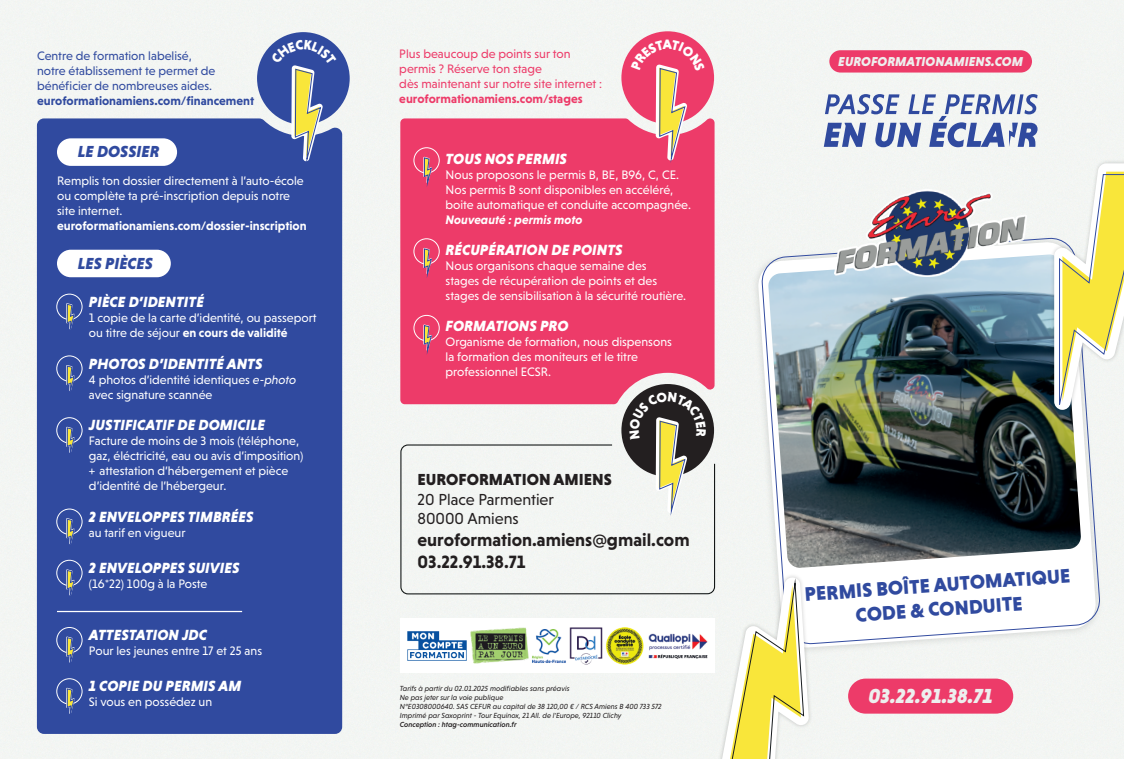
<style>
.page{position:relative;width:1124px;height:759px;background:#fff}
.page>*{position:absolute;margin:0;border:0;box-sizing:border-box;transform-origin:0 0}
.t1{font:italic 900 20.62px "Niveau Grotesk";color:#edefee}
.t2{font:900 20px/24px "Niveau Grotesk";color:#304a9f;text-align:center}
.t3{font:700 18.12px/21.8px "Niveau Grotesk";color:#231f20}
.t4{font:16.25px/19.5px "Niveau Grotesk";color:#231f20}
.t5{font:900 16.25px "Niveau Grotesk";color:#231f20}
.t6{font:italic 900 16.25px "Niveau Grotesk";color:#304a9f}
.t7{font:italic 900 15px "Niveau Grotesk";color:#fff}
.t8{font:italic 900 13.12px "Niveau Grotesk";color:#edefee}
.t9{font:12.5px/15px "Niveau Grotesk";color:#fff}
.t10{font:12.5px/15px "Niveau Grotesk";color:#304a9f}
.t11{font:12.5px/15px "Niveau Grotesk";color:#ed3b69}
.t12{font:700 12.5px "Niveau Grotesk";color:#fff}
.t13{font:700 12.5px "Niveau Grotesk";color:#304a9f}
.t14{font:700 12.5px "Niveau Grotesk";color:#ed3b69}
.t15{font:italic 700 12.5px "Niveau Grotesk";color:#fff}
.t16{font:italic 7.5px/9px "Niveau Grotesk";color:#231f20}
.t17{font:italic 500 7.5px "Niveau Grotesk";color:#231f20}
.s1{font-weight:700}
.s2{font-style:italic}
</style>
<div class="page">
<div style="left:0;top:0;width:1123px;height:758px;background:#f3f5f3"></div>
<div style="left:37px;top:118px;width:305px;height:615px;background:#304a9f"></div>
<div style="left:829px;top:50px;width:202px;height:22px;background:#ed3b69;border-radius:11px"></div>
<div style="left:747px;top:231px;width:359px;height:427px;background:#f3f5f3"></div>
<svg style="left:760px;top:237px;width:340px;height:408px"></svg>
<img style="left:767px;top:254px;width:314px;height:314px">
<img style="left:834px;top:189px;width:192px;height:87px">
<div style="left:848px;top:678px;width:165px;height:35px;background:#ed3b69;border-radius:18px"></div>
<svg style="left:823px;top:94px;width:214px;height:53px"></svg>
<div style="left:57px;top:138px;width:120px;height:28px;background:#fff;border-radius:14px"></div>
<div style="left:57px;top:249px;width:114px;height:28px;background:#fff;border-radius:14px"></div>
<div style="left:257px;top:32px;width:92px;height:93px;background:#304a9f;border-radius:50%"></div>
<div style="left:56px;top:294px;width:26px;height:25px;border:1px solid #fff;border-radius:50%"></div>
<svg style="left:66px;top:303px;width:9px;height:26px"></svg>
<div style="left:56px;top:355px;width:26px;height:26px;border:1px solid #fff;border-radius:50%"></div>
<svg style="left:66px;top:365px;width:9px;height:26px"></svg>
<div style="left:56px;top:417px;width:26px;height:26px;border:1px solid #fff;border-radius:50%"></div>
<svg style="left:66px;top:426px;width:9px;height:27px"></svg>
<div style="left:56px;top:508px;width:26px;height:26px;border:1px solid #fff;border-radius:50%"></div>
<svg style="left:66px;top:518px;width:9px;height:26px"></svg>
<div style="left:56px;top:559px;width:26px;height:26px;border:1px solid #fff;border-radius:50%"></div>
<svg style="left:66px;top:569px;width:9px;height:26px"></svg>
<div style="left:56px;top:627px;width:26px;height:25px;border:1px solid #fff;border-radius:50%"></div>
<svg style="left:66px;top:636px;width:9px;height:26px"></svg>
<div style="left:56px;top:678px;width:26px;height:26px;border:1px solid #fff;border-radius:50%"></div>
<svg style="left:66px;top:687px;width:9px;height:26px"></svg>
<hr style="left:57px;top:610px;width:185px;height:2px;background:#fff">
<img style="left:708px;top:571px;width:106px;height:187px">
<svg style="left:714px;top:577px;width:94px;height:181px"></svg>
<img style="left:1047px;top:157px;width:76px;height:259px">
<svg style="left:1053px;top:163px;width:70px;height:246px"></svg>
<div style="left:400px;top:444px;width:315px;height:150px;background:#f3f5f3"></div>
<div style="left:400px;top:118px;width:314px;height:286px;background:#ed3b69"></div>
<div style="left:621px;top:31px;width:93px;height:93px;background:#ed3b69;border-radius:50%"></div>
<div style="left:621px;top:384px;width:93px;height:92px;background:#231f20;border-radius:50%"></div>
<div style="left:400px;top:618px;width:314px;height:55px;background:#fff"></div>
<img style="left:407px;top:631px;width:60px;height:30px">
<img style="left:470px;top:627px;width:58px;height:36px">
<img style="left:569px;top:627px;width:34px;height:38px">
<img style="left:532px;top:629px;width:34px;height:34px">
<img style="left:648px;top:633px;width:60px;height:26px">
<img style="left:605px;top:627px;width:39px;height:37px">
<div style="left:413px;top:147px;width:26px;height:26px;border:1px solid #fff;border-radius:50%"></div>
<svg style="left:423px;top:157px;width:9px;height:26px"></svg>
<div style="left:413px;top:238px;width:26px;height:26px;border:1px solid #fff;border-radius:50%"></div>
<svg style="left:423px;top:248px;width:9px;height:26px"></svg>
<div style="left:413px;top:315px;width:26px;height:26px;border:1px solid #fff;border-radius:50%"></div>
<svg style="left:423px;top:324px;width:9px;height:26px"></svg>
<svg style="left:271px;top:40px;width:65px;height:121px"></svg>
<svg style="left:631px;top:39px;width:74px;height:122px"></svg>
<svg style="left:629px;top:391px;width:77px;height:122px"></svg>
<p class="t10" style="left:37px;top:48px;width:156px">Centre de formation labelisé,</p>
<p class="t10" style="left:37px;top:63px;width:180px">notre établissement te permet de bénéficier de nombreuses aides.</p>
<p class="t13" style="left:37px;top:93px;width:218px">euroformationamiens.com/financement</p>
<h3 class="t6" style="left:78px;top:142px;width:83px">LE DOSSIER</h3>
<p class="t9" style="left:57px;top:173px;width:248px">Remplis ton dossier directement à l’auto-école ou complète ta pré-inscription depuis notre site internet.</p>
<p class="t12" style="left:57px;top:218px;width:251px">euroformationamiens.com/dossier-inscription</p>
<h3 class="t6" style="left:78px;top:253px;width:77px">LES PIÈCES</h3>
<p class="t7" style="left:89px;top:293px;width:116px">PIÈCE D’IDENTITÉ</p>
<p class="t9" style="left:89px;top:310px;width:229px">1 copie de la carte d’identité, ou passeport ou titre de séjour <span class="s1">en cours de validité</span></p>
<p class="t7" style="left:89px;top:355px;width:175px">PHOTOS D’IDENTITÉ ANTS</p>
<p class="t9" style="left:89px;top:372px;width:209px">4 photos d’identité identiques <span class="s2">e-photo </span>avec signature scannée</p>
<p class="t7" style="left:89px;top:416px;width:178px">JUSTIFICATIF DE DOMICILE</p>
<p class="t9" style="left:89px;top:433px;width:216px">Facture de moins de 3 mois (téléphone, gaz, éléctricité, eau ou avis d’imposition) + attestation d’hébergement et pièce d’identité de l’hébergeur.</p>
<p class="t7" style="left:89px;top:508px;width:166px">2 ENVELOPPES TIMBRÉES</p>
<p class="t9" style="left:89px;top:525px;width:98px">au tarif en vigueur</p>
<p class="t7" style="left:89px;top:559px;width:152px">2 ENVELOPPES SUIVIES</p>
<p class="t9" style="left:89px;top:576px;width:120px">(16*22) 100g à la Poste</p>
<p class="t7" style="left:89px;top:626px;width:120px">ATTESTATION JDC</p>
<p class="t9" style="left:89px;top:643px;width:175px">Pour les jeunes entre 17 et 25 ans</p>
<p class="t7" style="left:89px;top:677px;width:154px">1 COPIE DU PERMIS AM</p>
<p class="t9" style="left:89px;top:694px;width:125px">Si vous en possédez un</p>
<p class="t11" style="left:399px;top:47px;width:204px">Plus beaucoup de points sur ton permis ? Réserve ton stage<br>dès maintenant sur notre site internet :</p>
<p class="t14" style="left:399px;top:92px;width:185px">euroformationamiens.com/stages</p>
<p class="t7" style="left:445px;top:150px;width:123px">TOUS NOS PERMIS</p>
<p class="t9" style="left:445px;top:167px;width:247px">Nous proposons le permis B, BE, B96, C, CE.<br>Nos permis B sont disponibles en accéléré, boite automatique et conduite accompagnée.</p>
<p class="t15" style="left:445px;top:212px;width:139px">Nouveauté : permis moto</p>
<p class="t7" style="left:445px;top:241px;width:178px">RÉCUPÉRATION DE POINTS</p>
<p class="t9" style="left:445px;top:258px;width:242px">Nous organisons chaque semaine des<br>stages de récupération de points et des stages de sensibilisation à la sécurité routière.</p>
<p class="t7" style="left:445px;top:317px;width:124px">FORMATIONS PRO</p>
<p class="t9" style="left:445px;top:334px;width:228px">Organisme de formation, nous dispensons la formation des moniteurs et le titre professionnel ECSR.</p>
<h3 class="t5" style="left:417px;top:470px;width:196px">EUROFORMATION AMIENS</h3>
<h3 class="t4" style="left:417px;top:489px;width:138px">20 Place Parmentier<br>80000 Amiens</h3>
<h3 class="t3" style="left:417px;top:528px;width:273px">euroformation.amiens@gmail.com<br>03.22.91.38.71</h3>
<p class="t16" style="left:400px;top:683px;width:263px">Tarifs à partir du 02.01.2025 modifiables sans préavis<br>Ne pas jeter sur la voie publique<br>N°E0308000640. SAS CEFUR au capital de 38 120,00 € / RCS Amiens B 400 733 572<br>Imprimé par Saxoprint - Tour Equinox, 21 All. de l'Europe, 92110 Clichy</p>
<p class="t17" style="left:400px;top:719px;width:118px">Conception : htag-communication.fr</p>
<p class="t8" style="left:838px;top:53px;width:186px">EUROFORMATIONAMIENS.COM</p>
<h2 class="t2" style="left:803px;top:581px;width:268px;rotate:-4deg">PERMIS BOÎTE AUTOMATIQUE<br>CODE &amp; CONDUITE</h2>
<h1 class="t1" style="left:868px;top:683px;width:126px">03.22.91.38.71</h1>
</div>
